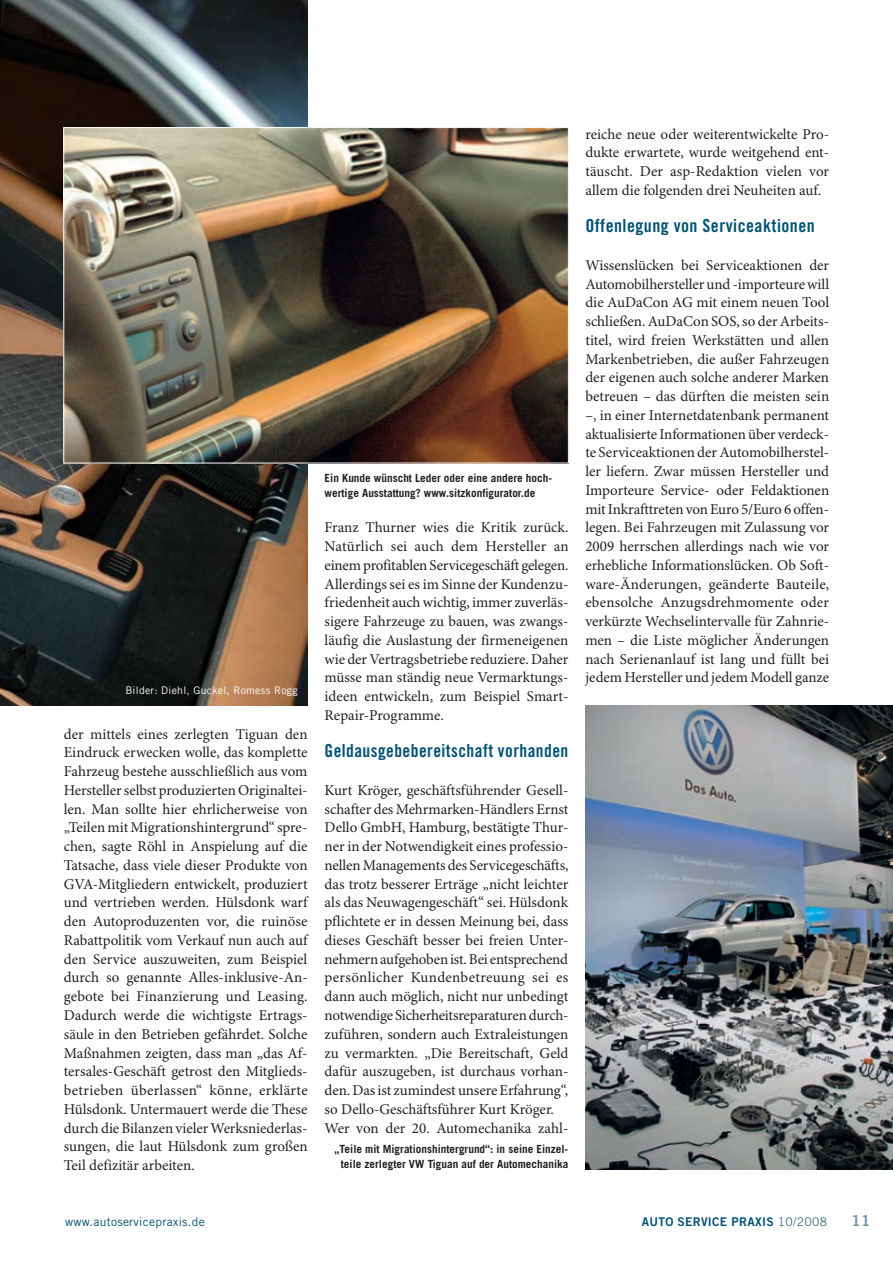
<style>
.page{position:relative;width:893px;height:1263px;background:#fff}
.page>*{position:absolute;margin:0;border:0;box-sizing:border-box;transform-origin:0 0}
.t1{font:18px "Trade Gothic LT Std Bd Cn 20";letter-spacing:.025em;color:#005274}
.t2{font:15px/18.8px "Minion Pro";letter-spacing:-.005em;color:#231f20;text-align:justify}
.t3{font:15px "Trade Gothic LT Std Bd 2";color:#7195a6}
.t4{font:12px "Trade Gothic LT Std";letter-spacing:.025em;color:#005274}
.t5{font:12px "Trade Gothic LT Std Bd 2";letter-spacing:.025em;color:#005274}
.t6{font:700 11.25px/15px "Trade Gothic LT Std";color:#231f20}
.t7{font:10.5px "Trade Gothic LT Std";letter-spacing:.025em;color:#fff}
.s1{font-family:"Trade Gothic LT Std";color:#456e80}
</style>
<div class="page">
<img style="left:585px;top:706px;width:308px;height:464px">
<img style="left:0;top:0;width:308px;height:706px">
<img style="left:65px;top:129px;width:502px;height:332px">
<p class="t7" style="left:125px;top:684px;width:174px">Bilder: Diehl, Guckel, Romess Rogg</p>
<p class="t2" style="left:64px;top:725px;width:245px">der mittels eines zerlegten Tiguan den Eindruck erwecken wolle, das komplette Fahrzeug bestehe ausschließlich aus vom Hersteller selbst produzierten Originaltei&shy;len. Man sollte hier ehrlicherweise von „Teilen mit Migrationshintergrund“ spre&shy;chen, sagte Röhl in Anspielung auf die Tatsache, dass viele dieser Produkte von GVA-Mitgliedern entwickelt, produziert und vertrieben werden. Hülsdonk warf den Autoproduzenten vor, die ruinöse Rabattpolitik vom Verkauf nun auch auf den Service auszuweiten, zum Beispiel durch so genannte Alles-inklusive-An&shy;gebote bei Finanzierung und Leasing.<br>Dadurch werde die wichtigste Ertrags&shy;säule in den Betrieben gefährdet. Solche Maßnahmen zeigten, dass man „das Af&shy;tersales-Geschäft getrost den Mitglieds&shy;betrieben überlassen“ könne, erklärte Hülsdonk. Untermauert werde die These durch die Bilanzen vieler Werksniederlas&shy;sungen, die laut Hülsdonk zum großen Teil defizitär arbeiten.</p>
<p class="t6" style="left:325px;top:471px;width:229px">Ein Kunde wünscht Leder oder eine andere hoch&shy;wertige Ausstattung? www.sitzkonfigurator.de</p>
<p class="t2" style="left:325px;top:519px;width:245px">Franz Thurner wies die Kritik zurück.<br>Natürlich sei auch dem Hersteller an einem profitablen Servicegeschäft gelegen.<br>Allerdings sei es im Sinne der Kundenzu&shy;friedenheit auch wichtig, immer zuverläs&shy;sigere Fahrzeuge zu bauen, was zwangs&shy;läufig die Auslastung der firmeneigenen wie der Vertragsbetriebe reduziere. Daher müsse man ständig neue Vermarktungs&shy;ideen entwickeln, zum Beispiel Smart-Repair-Programme.</p>
<p class="t1" style="left:325px;top:740px;width:245px">Geldausgebebereitschaft vorhanden</p>
<p class="t2" style="left:325px;top:781px;width:245px;text-align:left">Kurt Kröger, geschäftsführender Gesell&shy;schafter des Mehrmarken-Händlers Ernst Dello GmbH, Hamburg, bestätigte Thur&shy;ner in der Notwendigkeit eines professio&shy;nellen Managements des Servicegeschäfts, das trotz besserer Erträge „nicht leichter als das Neuwagengeschäft“ sei. Hülsdonk pflichtete er in dessen Meinung bei, dass dieses Geschäft besser bei freien Unter&shy;nehmern aufgehoben ist. Bei entsprechend persönlicher Kundenbetreuung sei es dann auch möglich, nicht nur unbedingt notwendige Sicherheitsreparaturen durch&shy;zuführen, sondern auch Extraleistungen zu vermarkten. „Die Bereitschaft, Geld dafür auszugeben, ist durchaus vorhan&shy;den. Das ist zumindest unsere Erfahrung“, so Dello-Geschäftsführer Kurt Kröger.<br>Wer von der 20. Automechanika zahl-</p>
<p class="t6" style="left:335px;top:1141px;width:235px;text-align:center">„Teile mit Migrationshintergrund“: in seine Einzel&shy;teile zerlegter VW Tiguan auf der Automechanika</p>
<p class="t2" style="left:585px;top:125px;width:245px">reiche neue oder weiterentwickelte Pro&shy;dukte erwartete, wurde weitgehend ent&shy;täuscht. Der asp-Redaktion vielen vor allem die folgenden drei Neuheiten auf.</p>
<p class="t1" style="left:585px;top:215px;width:231px">Offenlegung von Serviceaktionen</p>
<p class="t2" style="left:585px;top:256px;width:245px">Wissenslücken bei Serviceaktionen der Automobilhersteller und -importeure will die AuDaCon AG mit einem neuen Tool schließen. AuDaCon SOS, so der Arbeits&shy;titel, wird freien Werkstätten und allen Markenbetrieben, die außer Fahrzeugen der eigenen auch solche anderer Marken betreuen – das dürften die meisten sein –, in einer Internetdatenbank permanent aktualisierte Informationen über verdeck&shy;te Serviceaktionen der Automobilherstel&shy;ler liefern. Zwar müssen Hersteller und Importeure Service- oder Feldaktionen mit Inkrafttreten von Euro 5/Euro 6 offen&shy;legen. Bei Fahrzeugen mit Zulassung vor 2009 herrschen allerdings nach wie vor erhebliche Informationslücken. Ob Soft&shy;ware-Änderungen, geänderte Bauteile, ebensolche Anzugsdrehmomente oder verkürzte Wechselintervalle für Zahnrie&shy;men – die Liste möglicher Änderungen nach Serienanlauf ist lang und füllt bei jedem Hersteller und jedem Modell ganze</p>
<p class="t4" style="left:65px;top:1215px;width:141px">www.autoservicepraxis.de</p>
<p class="t5" style="left:642px;top:1215px;width:187px">AUTO SERVICE PRAXIS <span class="s1">10/2008</span></p>
<p class="t3" style="left:851px;top:1212px;width:20px">11</p>
</div>
